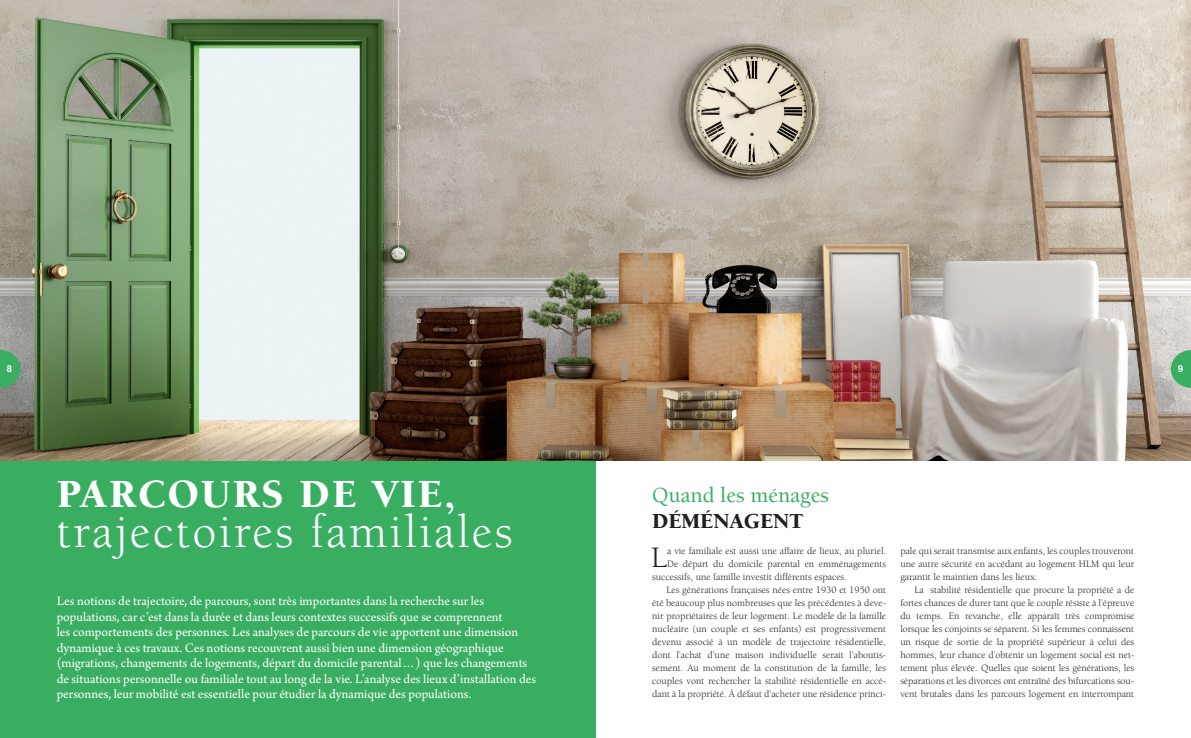
<style>
.page{position:relative;width:1191px;height:738px;background:#fff}
.page>*{position:absolute;margin:0;border:0;box-sizing:border-box;transform-origin:0 0}
.t1{font:48px "Berkeley";letter-spacing:.05em;color:#fff}
.t2{font:900 41px "Berkeley";letter-spacing:.05em;color:#fff}
.t3{font:30.5px "Berkeley";color:#231f20}
.t4{font:500 22px "Berkeley";color:#39ae61}
.t5{font:900 22px "Berkeley";color:#231f20}
.t6{font:13.5px/15.5px "Arno Pro";color:#fff}
.t7{font:10px/13px "Berkeley";color:#231f20;text-align:justify}
.t8{font:700 9.6px "Helvetica";color:#fff}
</style>
<div class="page">
<div style="left:0;top:449px;width:595px;height:288px;background:#39ae61"></div>
<img style="left:0;top:0;width:1191px;height:460px">
<svg style="left:1170px;top:350px;width:21px;height:37px"></svg>
<svg style="left:1px;top:350px;width:19px;height:37px"></svg>
<hr style="left:0;top:350px;width:1px;height:37px;background:#39ae61">
<p class="t8" style="left:7px;top:361px;width:7px">8</p>
<p class="t8" style="left:1177px;top:361px;width:7px">9</p>
<h2 class="t2" style="left:57px;top:471px;width:53px">PARC</h2>
<h2 class="t2" style="left:168px;top:471px;width:289px">OURS DE VIE,</h2>
<h1 class="t1" style="left:57px;top:506px;width:457px">trajectoires familiales</h1>
<p class="t6" style="left:57px;top:593px;width:481px">Les notions de trajectoire, de parcours, sont très importantes dans la recherche sur les populations, car c’est dans la durée et dans leurs contextes successifs que se comprennent<br>les comportements des personnes. Les analyses de parcours de vie apportent une dimension dynamique à ces travaux. Ces notions recouvrent aussi bien une dimension géographique (migrations, changements de logements, départ du domicile parental…) que les changements de situations personnelle ou familiale tout au long de la vie. L’analyse des lieux d’installation des personnes, leur mobilité est essentielle pour étudier la dynamique des populations.</p>
<h3 class="t4" style="left:652px;top:483px;width:178px">Quand les ménages</h3>
<h3 class="t5" style="left:652px;top:508px;width:153px">DÉMÉNAGENT</h3>
<h3 class="t3" style="left:651px;top:540px;width:17px">L</h3>
<p class="t7" style="left:667px;top:544px;width:220px">a vie familiale est aussi une affaire de lieux, au pluriel.</p>
<p class="t7" style="left:667px;top:557px;width:220px">De départ du domicile parental en emménagements</p>
<p class="t7" style="left:652px;top:570px;width:196px">successifs, une famille investit différents espaces.</p>
<p class="t7" style="left:666px;top:583px;width:221px">Les générations françaises nées entre 1930 et 1950 ont</p>
<p class="t7" style="left:652px;top:596px;width:235px">été beaucoup plus nombreuses que les précédentes à deve-</p>
<p class="t7" style="left:652px;top:609px;width:235px">nir propriétaires de leur logement. Le modèle de la famille</p>
<p class="t7" style="left:652px;top:622px;width:235px">nucléaire (un couple et ses enfants) est progressivement</p>
<p class="t7" style="left:652px;top:635px;width:235px">devenu associé à un modèle de trajectoire résidentielle,</p>
<p class="t7" style="left:652px;top:648px;width:235px">dont l’achat d’une maison individuelle serait l’aboutis-</p>
<p class="t7" style="left:652px;top:661px;width:235px">sement. Au moment de la constitution de la famille, les</p>
<p class="t7" style="left:652px;top:674px;width:235px">couples vont rechercher la stabilité résidentielle en accé-</p>
<p class="t7" style="left:652px;top:687px;width:235px">dant à la propriété. À défaut d’acheter une résidence princi-</p>
<p class="t7" style="left:900px;top:544px;width:235px">pale qui serait transmise aux enfants, les couples trouveront une autre sécurité en accédant au logement HLM qui leur garantit le maintien dans les lieux.</p>
<p class="t7" style="left:900px;top:583px;width:235px;text-indent:14px">La stabilité résidentielle que procure la propriété a de fortes chances de durer tant que le couple résiste à l’épreuve du temps. En revanche, elle apparaît très compromise lorsque les conjoints se séparent. Si les femmes connaissent un risque de sortie de la propriété supérieur à celui des hommes, leur chance d’obtenir un logement social est net&shy;tement plus élevée. Quelles que soient les générations, les séparations et les divorces ont entraîné des bifurcations sou&shy;vent brutales dans les parcours logement en interrompant</p>
</div>
